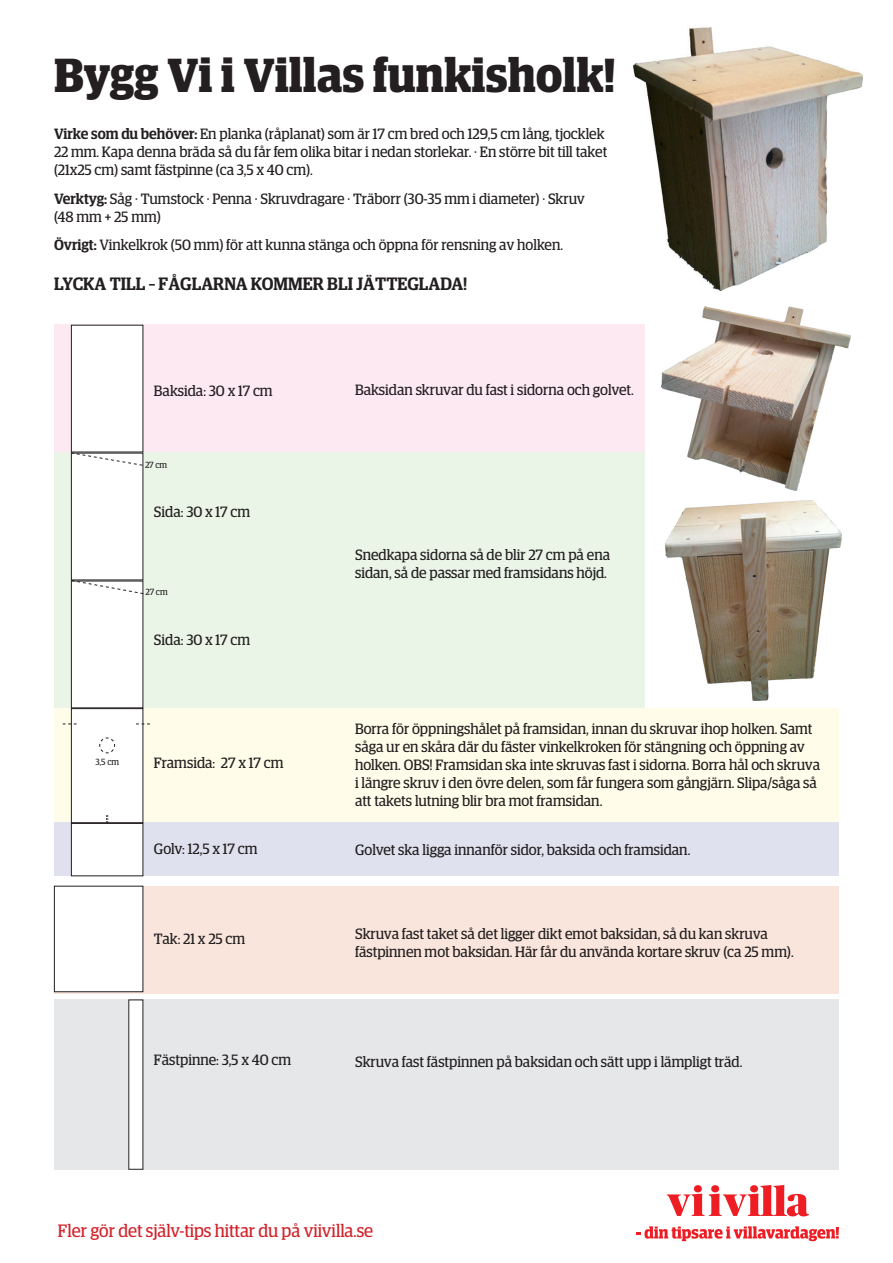
<style>
.page{position:relative;width:893px;height:1263px;background:#fff}
.page>*{position:absolute;margin:0;border:0;box-sizing:border-box;transform-origin:0 0}
.t1{font:700 48px "Guardian Compact";color:#231f20}
.t2{font:18px "Guardian Compact";color:#d1232a}
.t3{font:500 18px "Guardian Compact";color:#231f20}
.t4{font:15px/18px "Guardian Compact";color:#231f20}
.t5{font:9px "Guardian Compact";color:#231f20}
.s1{font-weight:500}
</style>
<div class="page">
<div style="left:54px;top:451px;width:591px;height:257px;background:#eaf4e7"></div>
<div style="left:54px;top:324px;width:591px;height:127px;background:#fce9f1"></div>
<div style="left:54px;top:708px;width:785px;height:116px;background:#fffde9"></div>
<div style="left:54px;top:823px;width:785px;height:53px;background:#e0e1ee"></div>
<div style="left:54px;top:886px;width:785px;height:107px;background:#f9e5dc"></div>
<div style="left:54px;top:999px;width:785px;height:170px;background:#e6e7e9"></div>
<div style="left:71px;top:325px;width:72px;height:127px;background:#fff"></div>
<div style="left:71px;top:325px;width:72px;height:127px;border:1px solid #231f20"></div>
<div style="left:71px;top:709px;width:72px;height:114px;background:#fff"></div>
<div style="left:71px;top:708px;width:72px;height:115px;border:1px solid #231f20"></div>
<div style="left:71px;top:823px;width:72px;height:53px;background:#fff"></div>
<div style="left:71px;top:823px;width:72px;height:53px;border:1px solid #231f20"></div>
<div style="left:54px;top:886px;width:89px;height:106px;background:#fff"></div>
<div style="left:54px;top:886px;width:89px;height:106px;border:1px solid #231f20"></div>
<div style="left:129px;top:1000px;width:14px;height:169px;background:#fff"></div>
<div style="left:71px;top:581px;width:72px;height:127px;background:#fff"></div>
<div style="left:71px;top:581px;width:72px;height:127px;border:1px solid #231f20"></div>
<svg style="left:71px;top:580px;width:73px;height:14px"></svg>
<div style="left:71px;top:453px;width:72px;height:127px;background:#fff"></div>
<div style="left:71px;top:453px;width:72px;height:127px;border:1px solid #231f20"></div>
<svg style="left:70px;top:452px;width:73px;height:14px"></svg>
<svg style="left:99px;top:737px;width:16px;height:17px"></svg>
<svg style="left:106px;top:816px;width:3px;height:6px"></svg>
<svg style="left:63px;top:723px;width:14px;height:1px"></svg>
<svg style="left:637px;top:1226px;width:202px;height:15px"></svg>
<svg style="left:667px;top:1185px;width:142px;height:31px"></svg>
<img style="left:633px;top:27px;width:230px;height:263px">
<img style="left:662px;top:306px;width:189px;height:184px">
<img style="left:665px;top:500px;width:177px;height:200px">
<p class="t1" style="left:54px;top:49px;width:563px">Bygg Vi i Villas funkisholk!</p>
<p class="t4" style="left:54px;top:125px;width:555px"><span class="s1">Virke som du behöver:</span> En planka (råplanat) som är 17 cm bred och 129,5 cm lång, tjocklek<br>22 mm. Kapa denna bräda så du får fem olika bitar i nedan storlekar. • En större bit till taket (21x25 cm) samt fästpinne (ca 3,5 x 40 cm).</p>
<p class="t4" style="left:54px;top:190px;width:532px"><span class="s1">Verktyg:</span> Såg • Tumstock • Penna • Skruvdragare • Träborr (30-35 mm i diameter) • Skruv (48 mm + 25 mm)</p>
<p class="t4" style="left:54px;top:236px;width:511px"><span class="s1">Övrigt:</span> Vinkelkrok (50 mm) för att kunna stänga och öppna för rensning av holken.</p>
<p class="t3" style="left:54px;top:274px;width:415px">LYCKA TILL – FÅGLARNA KOMMER BLI JÄTTEGLADA!</p>
<p class="t4" style="left:154px;top:381px;width:120px">Baksida: 30 x 17 cm</p>
<p class="t5" style="left:145px;top:459px;width:24px">27 cm</p>
<p class="t4" style="left:154px;top:503px;width:98px">Sida: 30 x 17 cm</p>
<p class="t5" style="left:145px;top:587px;width:24px">27 cm</p>
<p class="t4" style="left:154px;top:631px;width:98px">Sida: 30 x 17 cm</p>
<p class="t5" style="left:96px;top:757px;width:25px">3,5 cm</p>
<p class="t4" style="left:154px;top:754px;width:131px">Framsida: 27 x 17 cm</p>
<p class="t4" style="left:154px;top:840px;width:105px">Golv: 12,5 x 17 cm</p>
<p class="t4" style="left:154px;top:930px;width:93px">Tak: 21 x 25 cm</p>
<p class="t4" style="left:154px;top:1051px;width:139px">Fästpinne: 3,5 x 40 cm</p>
<p class="t4" style="left:355px;top:381px;width:280px">Baksidan skruvar du fast i sidorna och golvet.</p>
<p class="t4" style="left:355px;top:546px;width:257px">Snedkapa sidorna så de blir 27 cm på ena</p>
<p class="t4" style="left:355px;top:564px;width:253px">sidan, så de passar med framsidans höjd.</p>
<p class="t4" style="left:355px;top:719px;width:467px">Borra för öppningshålet på framsidan, innan du skruvar ihop holken. Samt såga ur en skåra där du fäster vinkelkroken för stängning och öppning av holken. OBS! Framsidan ska inte skruvas fast i sidorna. Borra hål och skruva i längre skruv i den övre delen, som får fungera som gångjärn. Slipa/såga så att takets lutning blir bra mot framsidan.</p>
<p class="t4" style="left:355px;top:840px;width:337px">Golvet ska ligga innanför sidor, baksida och framsidan.</p>
<p class="t4" style="left:355px;top:924px;width:414px">Skruva fast taket så det ligger dikt emot baksidan, så du kan skruva</p>
<p class="t4" style="left:355px;top:942px;width:440px">fästpinnen mot baksidan. Här får du använda kortare skruv (ca 25 mm).</p>
<p class="t4" style="left:355px;top:1053px;width:389px">Skruva fast fästpinnen på baksidan och sätt upp i lämpligt träd.</p>
<p class="t2" style="left:58px;top:1221px;width:317px">Fler gör det själv-tips hittar du på viivilla.se</p>
</div>
